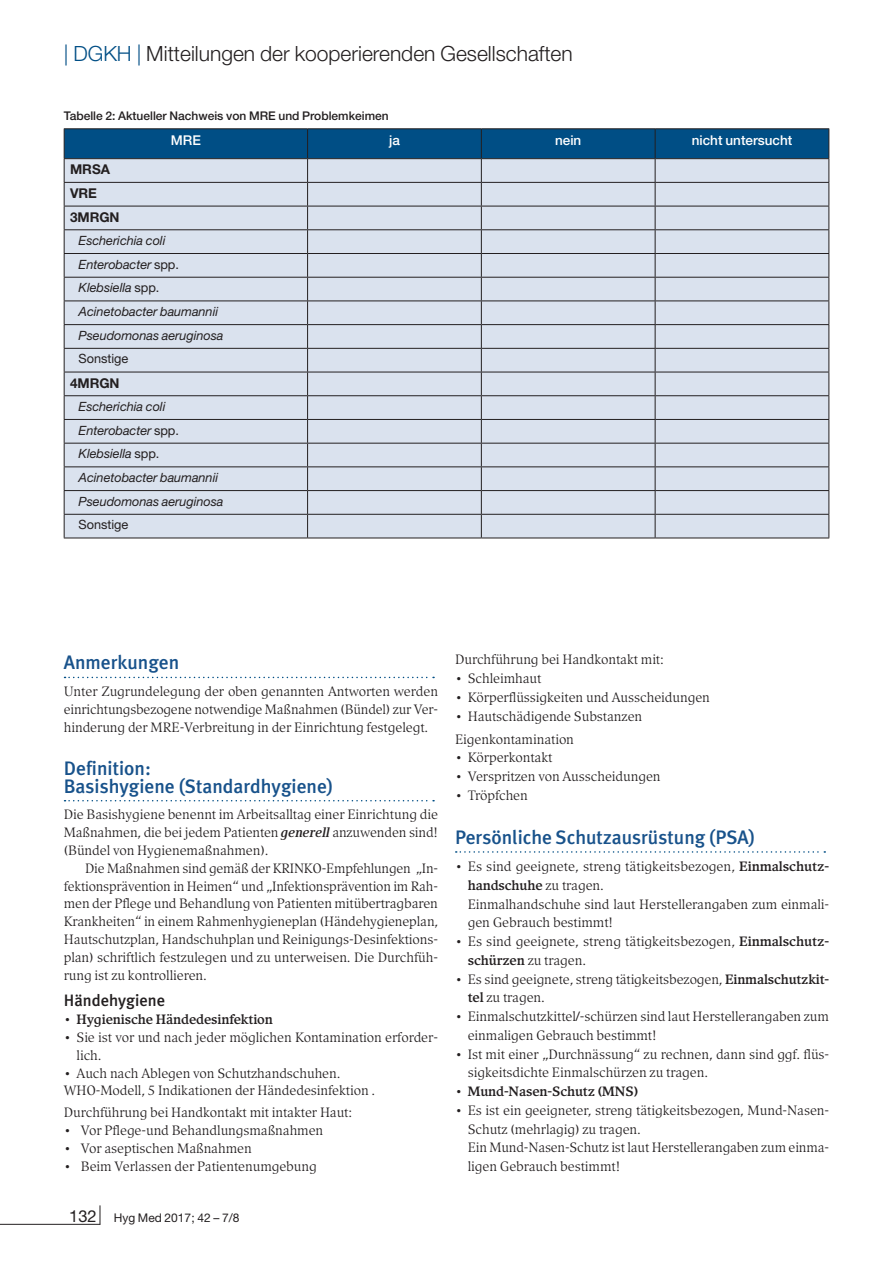
<style>
.page{position:relative;width:893px;height:1263px;background:#fff}
.page>*{position:absolute;margin:0;border:0;box-sizing:border-box;transform-origin:0 0}
.t1{font:300 21px "Helvetica Neue";color:#231f20}
.t2{font:500 19.5px/17.9px "Meta Plus";color:#18528b}
.t3{font:500 16.5px "Meta Plus";color:#231f20}
.t4{font:16.5px "Helvetica Neue";color:#231f20}
.t5{font:13.5px/17.9px "Compatil Exquisit";letter-spacing:-.01em;color:#231f20}
.t6{font:700 13.5px "Compatil Exquisit";letter-spacing:-.01em;color:#231f20}
.t7{font:500 13.5px "Helvetica Neue";color:#fff}
.t8{font:700 13.5px/23.7px "Helvetica Neue";letter-spacing:-.005em;color:#231f20}
.t9{font:italic 12.75px/23.7px "Helvetica Neue";letter-spacing:-.005em;color:#231f20}
.t10{font:12.75px "Helvetica Neue";letter-spacing:-.005em;color:#231f20}
.t11{font:500 12px "Helvetica Neue";color:#231f20}
.t12{font:12px "Helvetica Neue";color:#231f20}
.s1{color:#004e85}
.s2{font-style:normal}
.s3{font-family:"Compatil Text LT Pro";font-weight:700;font-style:italic}
.s4{font-weight:700}
</style>
<div class="page">
<hr style="left:0;top:1224px;width:100px;height:1px;background:#231f20">
<svg style="left:100px;top:1205px;width:1px;height:20px"></svg>
<hr style="left:64px;top:128px;width:244px;height:1px;background:#231f20">
<hr style="left:308px;top:128px;width:173px;height:1px;background:#231f20">
<hr style="left:481px;top:128px;width:174px;height:1px;background:#231f20">
<hr style="left:655px;top:128px;width:174px;height:1px;background:#231f20">
<svg style="left:64px;top:129px;width:765px;height:409px;background:#c1cddb"></svg>
<hr style="left:64px;top:538px;width:244px;height:1px;background:#231f20">
<hr style="left:308px;top:538px;width:173px;height:1px;background:#231f20">
<hr style="left:481px;top:538px;width:174px;height:1px;background:#231f20">
<hr style="left:655px;top:538px;width:174px;height:1px;background:#231f20">
<svg style="left:65px;top:677px;width:369px;height:1px"></svg>
<svg style="left:65px;top:800px;width:369px;height:1px"></svg>
<svg style="left:456px;top:851px;width:369px;height:2px"></svg>
<h1 class="t1" style="left:64px;top:41px;width:510px"><span class="s1">| DGKH |</span> Mitteilungen der kooperierenden Gesellschaften</h1>
<p class="t11" style="left:64px;top:108px;width:326px">Tabelle 2: Aktueller Nachweis von MRE und Problemkeimen</p>
<p class="t7" style="left:171px;top:132px;width:32px">MRE</p>
<p class="t7" style="left:389px;top:132px;width:12px">ja</p>
<p class="t7" style="left:555px;top:132px;width:28px">nein</p>
<p class="t7" style="left:692px;top:132px;width:102px">nicht untersucht</p>
<p class="t8" style="left:70px;top:157px;width:51px">MRSA<br>VRE<br>3MRGN</p>
<p class="t9" style="left:79px;top:228px;width:146px">Escherichia coli<br>Enterobacter <span class="s2">spp.<br></span>Klebsiella <span class="s2">spp.<br></span>Acinetobacter baumannii<br>Pseudomonas aeruginosa</p>
<p class="t10" style="left:79px;top:351px;width:51px">Sonstige</p>
<p class="t8" style="left:70px;top:371px;width:51px">4MRGN</p>
<p class="t9" style="left:79px;top:394px;width:146px">Escherichia coli<br>Enterobacter <span class="s2">spp.<br></span>Klebsiella <span class="s2">spp.<br></span>Acinetobacter baumannii<br>Pseudomonas aeruginosa</p>
<p class="t10" style="left:79px;top:517px;width:51px">Sonstige</p>
<h2 class="t2" style="left:64px;top:654px;width:117px">Anmerkungen</h2>
<p class="t5" style="left:64px;top:682px;width:376px;text-align:justify">Unter Zugrundelegung der oben genannten Antworten werden einrichtungsbezogene notwendige Maßnahmen (Bündel) zur Ver&shy;hinderung der MRE-Verbreitung in der Einrichtung festgelegt.</p>
<h2 class="t2" style="left:64px;top:759px;width:271px">Definition:<br>Basishygiene (Standardhygiene)</h2>
<p class="t5" style="left:64px;top:805px;width:376px;text-align:justify">Die Basishygiene benennt im Arbeitsalltag einer Einrichtung die Maßnahmen, die bei jedem Patienten <span class="s3">generell</span> anzuwenden sind! (Bündel von Hygienemaßnahmen).</p>
<p class="t5" style="left:64px;top:859px;width:376px;text-align:justify;text-indent:21px">Die Maßnahmen sind gemäß der KRINKO-Empfehlungen „In&shy;fektionsprävention in Heimen“ und „Infektionsprävention im Rah&shy;men der Pflege und Behandlung von Patienten mitübertragbaren Krankheiten“ in einem Rahmenhygieneplan (Händehygieneplan, Hautschutzplan, Handschuhplan und Reinigungs-Desinfektions&shy;plan) schriftlich festzulegen und zu unterweisen. Die Durchfüh&shy;rung ist zu kontrollieren.</p>
<p class="t3" style="left:64px;top:991px;width:103px">Händehygiene</p>
<p class="t6" style="left:64px;top:1011px;width:211px">• Hygienische Händedesinfektion</p>
<p class="t5" style="left:77px;top:1028px;width:363px;text-indent:-13px">• Sie ist vor und nach jeder möglichen Kontamination erforder&shy;lich.</p>
<p class="t5" style="left:64px;top:1064px;width:313px">• Auch nach Ablegen von Schutzhandschuhen.<br>WHO-Modell, 5 Indikationen der Händedesinfektion .</p>
<p class="t5" style="left:64px;top:1104px;width:290px">Durchführung bei Handkontakt mit intakter Haut:</p>
<p class="t5" style="left:64px;top:1121px;width:261px">• Vor Pflege-und Behandlungsmaßnahmen</p>
<p class="t5" style="left:64px;top:1139px;width:190px">• Vor aseptischen Maßnahmen</p>
<p class="t5" style="left:64px;top:1157px;width:255px">• Beim Verlassen der Patientenumgebung</p>
<p class="t4" style="left:69px;top:1206px;width:29px">132</p>
<p class="t12" style="left:114px;top:1210px;width:127px">Hyg Med 2017; 42 – 7/8</p>
<p class="t5" style="left:455px;top:651px;width:210px">Durchführung bei Handkontakt mit:</p>
<p class="t5" style="left:455px;top:669px;width:88px">• Schleimhaut</p>
<p class="t5" style="left:455px;top:688px;width:256px">• Körperflüssigkeiten und Ausscheidungen</p>
<p class="t5" style="left:455px;top:704px;width:189px;line-height:23px">• Hautschädigende Substanzen<br>Eigenkontamination</p>
<p class="t5" style="left:455px;top:748px;width:99px">• Körperkontakt</p>
<p class="t5" style="left:455px;top:767px;width:207px">• Verspritzen von Ausscheidungen</p>
<p class="t5" style="left:455px;top:786px;width:74px">• Tröpfchen</p>
<h2 class="t2" style="left:455px;top:828px;width:302px">Persönliche Schutzausrüstung (PSA)</h2>
<p class="t5" style="left:468px;top:857px;width:363px;line-height:18.8px;text-indent:-13px">• Es sind geeignete, streng tätigkeitsbezogen, <span class="s4">Einmalschutz&shy;handschuhe</span> zu tragen.<br>Einmalhandschuhe sind laut Herstellerangaben zum einmali&shy;gen Gebrauch bestimmt!</p>
<p class="t5" style="left:468px;top:932px;width:363px;line-height:18.8px;text-indent:-13px">• Es sind geeignete, streng tätigkeitsbezogen, <span class="s4">Einmalschutz&shy;schürzen</span> zu tragen.</p>
<p class="t5" style="left:468px;top:969px;width:363px;line-height:18.8px;text-indent:-13px">• Es sind geeignete, streng tätigkeitsbezogen, <span class="s4">Einmalschutzkit&shy;tel</span> zu tragen.</p>
<p class="t5" style="left:468px;top:1007px;width:363px;line-height:18.8px;text-indent:-13px">• Einmalschutzkittel/-schürzen sind laut Herstellerangaben zum einmaligen Gebrauch bestimmt!</p>
<p class="t5" style="left:468px;top:1044px;width:363px;line-height:18.8px;text-indent:-13px">• Ist mit einer „Durchnässung“ zu rechnen, dann sind ggf. flüs&shy;sigkeitsdichte Einmalschürzen zu tragen.</p>
<p class="t6" style="left:455px;top:1083px;width:185px">• Mund-Nasen-Schutz (MNS)</p>
<p class="t5" style="left:468px;top:1101px;width:363px;line-height:18.8px;text-indent:-13px">• Es ist ein geeigneter, streng tätigkeitsbezogen, Mund-Nasen-Schutz (mehrlagig) zu tragen.<br>Ein Mund-Nasen-Schutz ist laut Herstellerangaben zum einma&shy;ligen Gebrauch bestimmt!</p>
</div>
